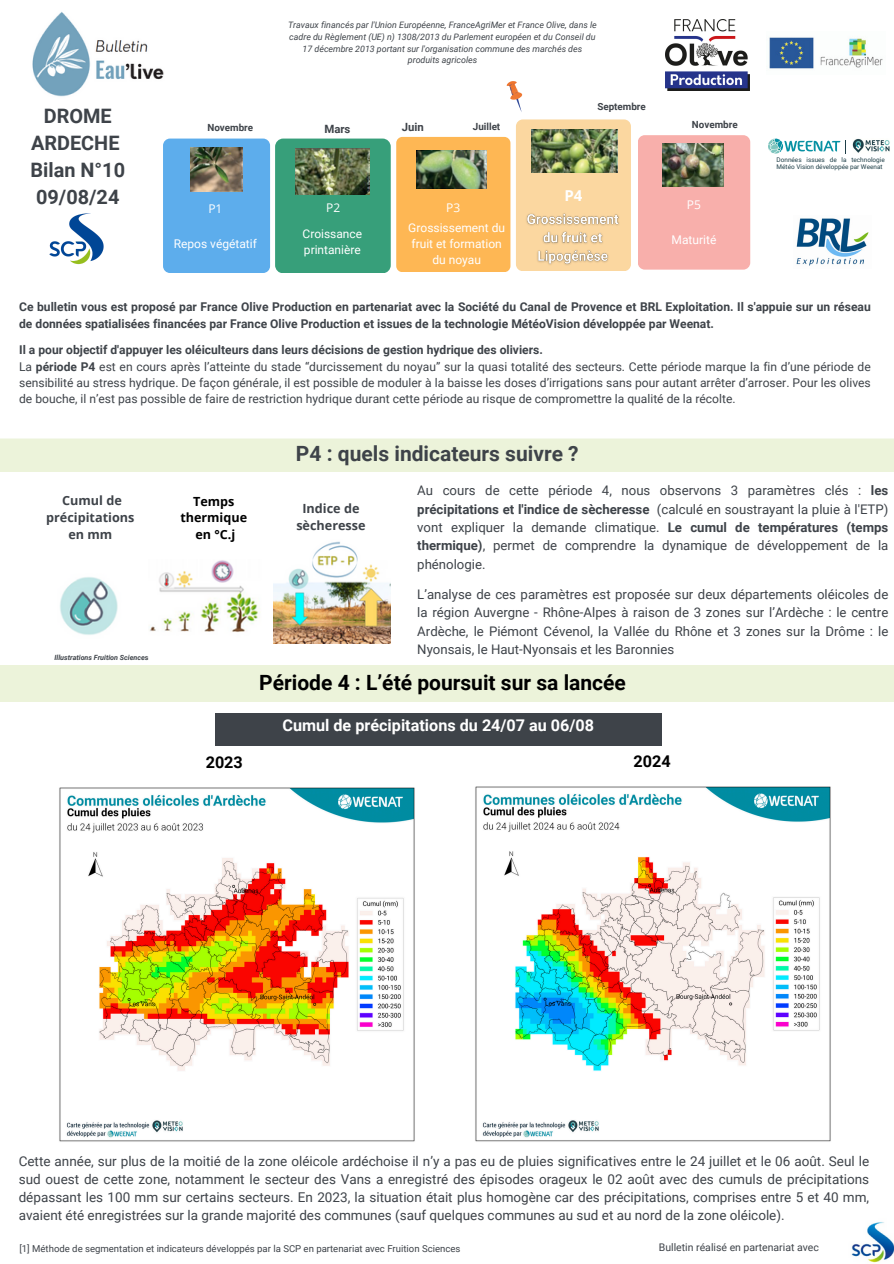
<style>
.page{position:relative;width:894px;height:1264px;background:#fff}
.page>*{position:absolute;margin:0;border:0;box-sizing:border-box;transform-origin:0 0}
.t1{font:700 21px "Roboto";color:#000}
.t2{font:700 21px "Roboto";color:#3e4349}
.t3{font:700 19.95px/27px "Roboto";color:#3e4349;text-align:center}
.t4{font:700 16.2px "Roboto";color:#fff}
.t5{font:700 16.2px "Roboto";color:#000}
.t6{font:700 15px "Open Sans";color:#fff}
.t7{font:13.5px/18px "Roboto";color:#3e4349;text-align:justify}
.t8{font:13.2px/18.3px "Roboto";color:#3e4349;text-align:justify}
.t9{font:700 12.6px/16.8px "Open Sans";color:#3e4349;text-align:center}
.t10{font:700 12.6px/16.8px "Open Sans";color:#000;text-align:center}
.t11{font:12.15px/16.5px "Roboto";color:#3e4349;text-align:justify}
.t12{font:700 12.15px/16.5px "Roboto";color:#3e4349}
.t13{font:12px/16px "Roboto";color:#fff}
.t14{font:12px "Open Sans";color:#fff}
.t15{font:700 11.4px "Roboto";color:#3e4349}
.t16{font:10.5px "Roboto";color:#3e4349}
.t17{font:700 9.9px "Roboto";color:#3e4349}
.t18{font:9.6px "Roboto";color:#3e4349}
.t19{font:italic 8.85px/11.9px "Roboto";color:#3e4349;text-align:center}
.t20{font:italic 700 7.2px "Roboto";color:#3e4349}
.t21{font:6.45px/6.9px "Roboto";color:#1e3e47}
.s1{font-weight:700}
.s2{font-style:normal}
</style>
<div class="page">
<img style="left:796px;top:218px;width:73px;height:48px">
<img style="left:851px;top:1222px;width:42px;height:41px">
<img style="left:32px;top:12px;width:132px;height:85px">
<img style="left:49px;top:213px;width:55px;height:52px">
<img style="left:769px;top:37px;width:114px;height:32px">
<div style="left:0;top:670px;width:893px;height:32px;background:#ecf3da"></div>
<div style="left:0;top:665px;width:893px;height:5px;background:#ecf3da"></div>
<img style="left:852px;top:139px;width:38px;height:14px">
<svg style="left:768px;top:138px;width:78px;height:16px"></svg>
<img style="left:665px;top:20px;width:83px;height:71px">
<div style="left:215px;top:713px;width:446px;height:32px;background:#3e4349"></div>
<img style="left:60px;top:577px;width:58px;height:58px">
<img style="left:273px;top:541px;width:117px;height:102px">
<div style="left:0;top:444px;width:893px;height:28px;background:#ecf3da"></div>
<svg style="left:0;top:438px;width:893px;height:6px;background:#edf4dd"></svg>
<img style="left:149px;top:560px;width:111px;height:72px">
<svg style="left:506px;top:81px;width:16px;height:31px"></svg>
<div style="left:163px;top:138px;width:107px;height:135px;background:#5dadec;border-radius:7px"></div>
<img style="left:191px;top:147px;width:51px;height:44px">
<div style="left:637px;top:135px;width:113px;height:134px;background:#f8afab;border-radius:7px"></div>
<img style="left:662px;top:143px;width:61px;height:44px">
<div style="left:275px;top:138px;width:115px;height:135px;background:#379f7a;border-radius:8px"></div>
<img style="left:295px;top:149px;width:75px;height:46px">
<div style="left:516px;top:119px;width:114px;height:152px;background:#fbd7a0;border-radius:7px"></div>
<img style="left:531px;top:130px;width:86px;height:42px">
<div style="left:396px;top:137px;width:114px;height:135px;background:#feb754;border-radius:6px"></div>
<img style="left:416px;top:150px;width:70px;height:39px">
<img style="left:59px;top:787px;width:356px;height:355px">
<img style="left:475px;top:786px;width:356px;height:356px">
<img style="left:526px;top:213px;width:93px;height:52px">
<h6 class="t3" style="left:31px;top:103px;width:96px">DROME<br>ARDECHE<br>Bilan N°10<br>09/08/24</h6>
<p class="t19" style="left:288px;top:19px;width:310px">Travaux financés par l'Union Européenne, FranceAgriMer et France Olive, dans le cadre du Règlement (UE) n) 1308/2013 du Parlement européen et du Conseil du 17 décembre 2013 portant sur l'organisation commune des marchés des produits agricoles</p>
<h4 class="t17" style="left:207px;top:122px;width:47px">Novembre</h4>
<p class="t15" style="left:402px;top:121px;width:23px">Juin</p>
<p class="t17" style="left:472px;top:121px;width:29px">Juillet</p>
<h5 class="t15" style="left:324px;top:123px;width:28px">Mars</h5>
<h5 class="t14" style="left:208px;top:200px;width:16px">P1</h5>
<p class="t13" style="left:174px;top:236px;width:85px">Repos végétatif</p>
<h1 class="t14" style="left:326px;top:199px;width:16px">P2</h1>
<h3 class="t13" style="left:302px;top:226px;width:61px">Croissance printanière</h3>
<p class="t14" style="left:446px;top:199px;width:16px">P3</p>
<p class="t13" style="left:408px;top:219px;width:98px;text-align:center">Grossissement du fruit et formation du noyau</p>
<p class="t17" style="left:597px;top:101px;width:50px">Septembre</p>
<h3 class="t6" style="left:564px;top:185px;width:19px">P4</h3>
<h4 class="t17" style="left:691px;top:119px;width:47px">Novembre</h4>
<h3 class="t14" style="left:686px;top:196px;width:16px">P5</h3>
<p class="t13" style="left:671px;top:232px;width:46px">Maturité</p>
<p class="t21" style="left:776px;top:157px;width:110px">Données issues de la technologie<br>Météo Vision développée par Weenat</p>
<p class="t12" style="left:19px;top:299px;width:852px">Ce bulletin vous est proposé par France Olive Production en partenariat avec la Société du Canal de Provence et BRL Exploitation. Il s'appuie sur un réseau de données spatialisées financées par France Olive Production et issues de la technologie MétéoVision développée par Weenat.</p>
<h5 class="t12" style="left:19px;top:342px;width:525px">Il a pour objectif d'appuyer les oléiculteurs dans leurs décisions de gestion hydrique des oliviers.</h5>
<p class="t11" style="left:19px;top:358px;width:852px">La <span class="s1">période P4</span> est en cours après l’atteinte du stade “durcissement du noyau” sur la quasi totalité des secteurs. Cette période marque la fin d’une période de sensibilité au stress hydrique. De façon générale, il est possible de moduler à la baisse les doses d’irrigations sans pour autant arrêter d’arroser. Pour les olives de bouche, il n’est pas possible de faire de restriction hydrique durant cette période au risque de compromettre la qualité de la récolte.</p>
<p class="t2" style="left:296px;top:441px;width:284px">P4 : quels indicateurs suivre ?</p>
<p class="t9" style="left:46px;top:491px;width:90px">Cumul de précipitations en mm</p>
<h6 class="t9" style="left:296px;top:500px;width:71px">Indice de sècheresse</h6>
<h1 class="t10" style="left:180px;top:492px;width:68px">Temps thermique</h1>
<h4 class="t10" style="left:195px;top:526px;width:41px">en °C.j</h4>
<h2 class="t20" style="left:54px;top:653px;width:96px">Illustrations Fruition Science<span class="s2">s</span></h2>
<p class="t8" style="left:417px;top:481px;width:472px">Au cours de cette période 4, nous observons 3 paramètres clés : <span class="s1">les précipitations et l'indice de sècheresse</span> (calculé en soustrayant la pluie à l'ETP) vont expliquer la demande climatique. <span class="s1">Le cumul de températures (temps thermique)</span>, permet de comprendre la dynamique de développement de la phénologie.</p>
<p class="t8" style="left:417px;top:585px;width:472px">L’analyse de ces paramètres est proposée sur deux départements oléicoles de la région Auvergne - Rhône-Alpes à raison de 3 zones sur l’Ardèche : le centre Ardèche, le Piémont Cévenol, la Vallée du Rhône et 3 zones sur la Drôme : le Nyonsais, le Haut-Nyonsais et les Baronnies</p>
<p class="t1" style="left:259px;top:670px;width:368px">Période 4 : L’été poursuit sur sa lancée</p>
<p class="t4" style="left:282px;top:715px;width:313px">Cumul de précipitations du 24/07 au 06/08</p>
<p class="t5" style="left:206px;top:753px;width:39px">2023</p>
<p class="t5" style="left:633px;top:752px;width:39px">2024</p>
<p class="t7" style="left:19px;top:1152px;width:851px">Cette année, sur plus de la moitié de la zone oléicole ardéchoise il n’y a pas eu de pluies significatives entre le 24 juillet et le 06 août. Seul le sud ouest de cette zone, notamment le secteur des Vans a enregistré des épisodes orageux le 02 août avec des cumuls de précipitations dépassant les 100 mm sur certains secteurs. En 2023, la situation était plus homogène car des précipitations, comprises entre 5 et 40 mm, avaient été enregistrées sur la grande majorité des communes (sauf quelques communes au sud et au nord de la zone oléicole).</p>
<p class="t18" style="left:19px;top:1243px;width:442px">[1] Méthode de segmentation et indicateurs développés par la SCP en partenariat avec Fruition Sciences</p>
<p class="t16" style="left:658px;top:1241px;width:161px">Bulletin réalisé en partenariat avec</p>
</div>
